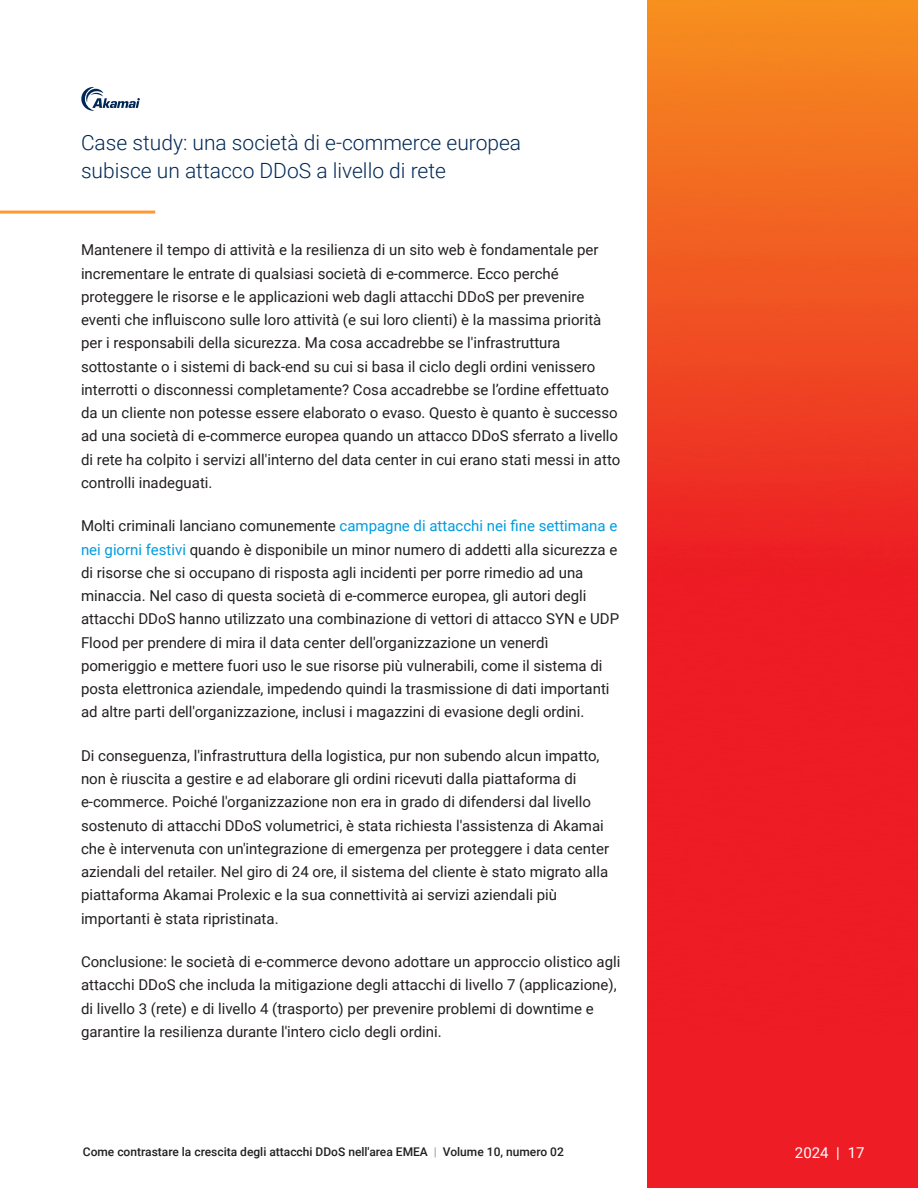
<style>
.page{position:relative;width:918px;height:1188px;background:#fff}
.page>*{position:absolute;margin:0;border:0;box-sizing:border-box;transform-origin:0 0}
.H1_-_Single_New_Blue_-_Orange_Bar{font:300 21px/28.5px "Roboto";color:#002856}
.Body{font:15px/23.2px "Roboto";color:#231f20}
.t1{font:15px "Roboto";color:#fff}
.t2{font:500 12px "Roboto";color:#231f20}
.s1{color:#009cde}
.s2{font-weight:700;color:#a8a8aa}
</style>
<div class="page">
<svg style="left:0;top:211px;width:156px;height:3px"></svg>
<img style="left:648px;top:0;width:270px;height:1188px">
<svg style="left:81px;top:87px;width:59px;height:24px"></svg>
<p class="H1_-_Single_New_Blue_-_Orange_Bar" style="left:81px;top:127px;width:442px">Case study: una società di e-commerce europea subisce un attacco DDoS a livello di rete</p>
<p class="Body" style="left:81px;top:238px;width:541px">Mantenere il tempo di attività e la resilienza di un sito web è fondamentale per incrementare le entrate di qualsiasi società di e-commerce. Ecco perché proteggere le risorse e le applicazioni web dagli attacchi DDoS per prevenire eventi che influiscono sulle loro attività (e sui loro clienti) è la massima priorità per i responsabili della sicurezza. Ma cosa accadrebbe se l'infrastruttura sottostante o i sistemi di back-end su cui si basa il ciclo degli ordini venissero interrotti o disconnessi completamente? Cosa accadrebbe se l’ordine effettuato da un cliente non potesse essere elaborato o evaso. Questo è quanto è successo ad una società di e-commerce europea quando un attacco DDoS sferrato a livello di rete ha colpito i servizi all'interno del data center in cui erano stati messi in atto controlli inadeguati.</p>
<p class="Body" style="left:81px;top:514px;width:540px">Molti criminali lanciano comunemente <span class="s1">campagne di attacchi nei fine settimana e nei giorni festivi</span> quando è disponibile un minor numero di addetti alla sicurezza e di risorse che si occupano di risposta agli incidenti per porre rimedio ad una minaccia. Nel caso di questa società di e-commerce europea, gli autori degli attacchi DDoS hanno utilizzato una combinazione di vettori di attacco SYN e UDP Flood per prendere di mira il data center dell'organizzazione un venerdì pomeriggio e mettere fuori uso le sue risorse più vulnerabili, come il sistema di posta elettronica aziendale, impedendo quindi la trasmissione di dati importanti ad altre parti dell'organizzazione, inclusi i magazzini di evasione degli ordini.</p>
<p class="Body" style="left:81px;top:743px;width:530px">Di conseguenza, l'infrastruttura della logistica, pur non subendo alcun impatto, non è riuscita a gestire e ad elaborare gli ordini ricevuti dalla piattaforma di e-commerce. Poiché l'organizzazione non era in grado di difendersi dal livello sostenuto di attacchi DDoS volumetrici, è stata richiesta l'assistenza di Akamai che è intervenuta con un'integrazione di emergenza per proteggere i data center aziendali del retailer. Nel giro di 24 ore, il sistema del cliente è stato migrato alla piattaforma Akamai Prolexic e la sua connettività ai servizi aziendali più importanti è stata ripristinata.</p>
<p class="Body" style="left:81px;top:950px;width:541px">Conclusione: le società di e-commerce devono adottare un approccio olistico agli attacchi DDoS che includa la mitigazione degli attacchi di livello 7 (applicazione), di livello 3 (rete) e di livello 4 (trasporto) per prevenire problemi di downtime e garantire la resilienza durante l'intero ciclo degli ordini.</p>
<p class="t2" style="left:83px;top:1144px;width:482px">Come contrastare la crescita degli attacchi DDoS nell'area EMEA <span class="s2">|</span> Volume 10, numero 02</p>
<p class="t1" style="left:795px;top:1142px;width:71px">2024 | 17</p>
</div>
